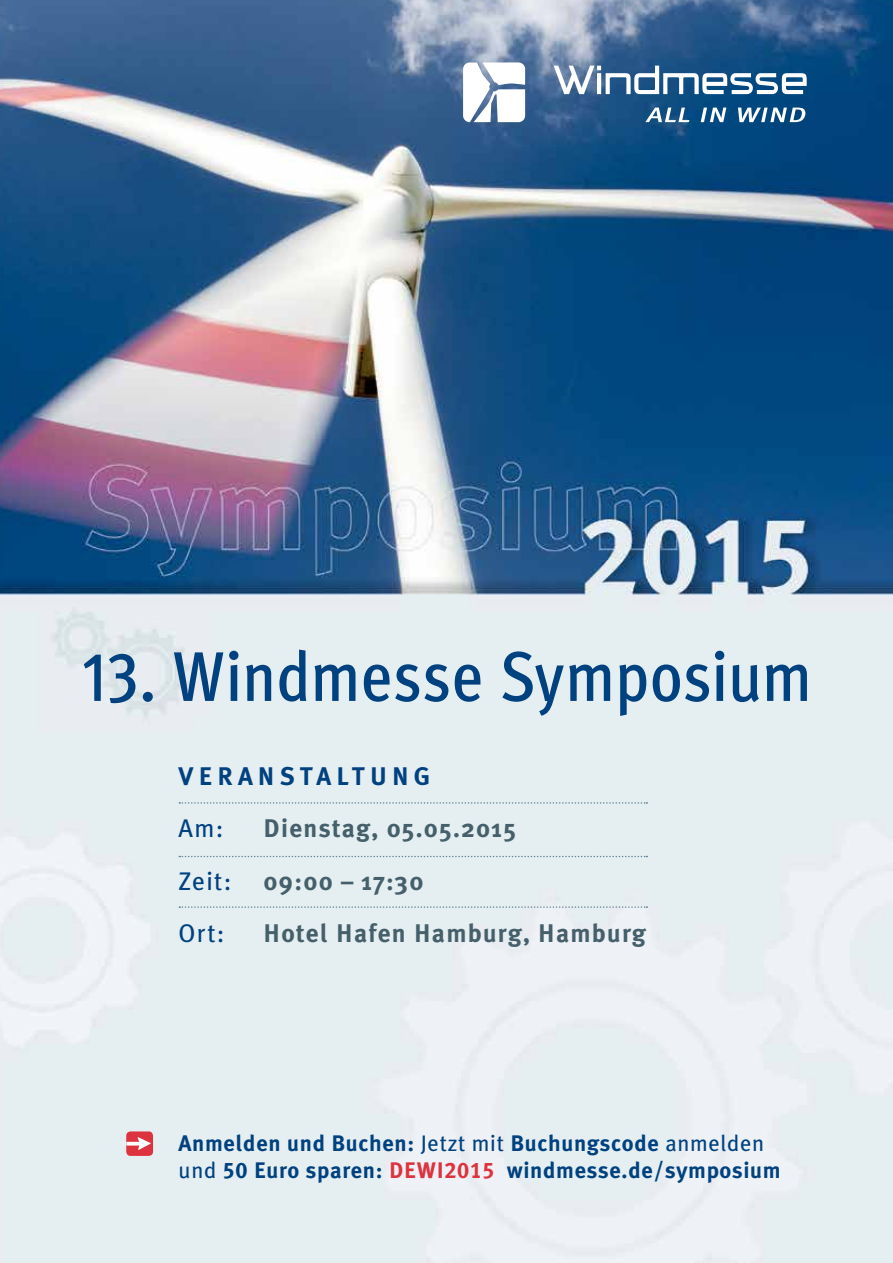
<style>
.page{position:relative;width:893px;height:1263px;background:#fff}
.page>*{position:absolute;margin:0;border:0;box-sizing:border-box;transform-origin:0 0}
.t1{font:500 70.35px "Meta Cond";color:#004180}
.t2{font:700 25.5px "Meta Plus";letter-spacing:.05em;color:#45606b}
.t3{font:700 25.5px "Meta Plus";letter-spacing:.23em;color:#004180}
.t4{font:25.5px "Meta Plus";letter-spacing:.05em;color:#004180}
.t5{font:700 22.5px/27px "Meta Plus";letter-spacing:.03em;color:#004180}
.s1{font-family:"Meta Cond Medium Expert";font-weight:400}
.s2{font-weight:400}
.s3{font-family:"Meta Plus Bold Caps";font-weight:400}
.s4{color:#dc333f}
.s5{font-family:"Meta Plus Bold Caps";font-weight:400;color:#dc333f}
</style>
<div class="page">
<img style="left:0;top:0;width:893px;height:1263px">
<svg style="left:179px;top:802px;width:468px;height:2px"></svg>
<svg style="left:179px;top:856px;width:468px;height:1px"></svg>
<svg style="left:179px;top:906px;width:468px;height:2px"></svg>
<svg style="left:463px;top:62px;width:62px;height:60px"></svg>
<svg style="left:645px;top:108px;width:45px;height:14px"></svg>
<svg style="left:701px;top:108px;width:25px;height:14px"></svg>
<svg style="left:738px;top:108px;width:68px;height:14px"></svg>
<svg style="left:554px;top:66px;width:253px;height:28px"></svg>
<div style="left:126px;top:1131px;width:27px;height:25px;background:#dc333f;border-radius:4px"></div>
<svg style="left:126px;top:1137px;width:25px;height:13px"></svg>
<h1 class="t1" style="left:81px;top:636px;width:733px"><span class="s1">13</span>. Windmesse Symposium</h1>
<p class="t3" style="left:179px;top:761px;width:253px">Veranstaltung</p>
<p class="t4" style="left:179px;top:813px;width:46px">Am:</p>
<p class="t2" style="left:264px;top:813px;width:254px">Dienstag, 05.05.2015</p>
<p class="t4" style="left:179px;top:866px;width:54px">Zeit:</p>
<p class="t2" style="left:264px;top:866px;width:161px">09:00 – 17:30</p>
<p class="t4" style="left:179px;top:918px;width:48px">Ort:</p>
<p class="t2" style="left:264px;top:918px;width:384px">Hotel Hafen Hamburg, Hamburg</p>
<p class="t5" style="left:179px;top:1130px;width:604px">anmelden und Buchen: <span class="s2">Jetzt mit</span> Buchungscode <span class="s2">anmelden und</span> <span class="s3">50</span> euro sparen: <span class="s4">DeWI</span><span class="s5">2015</span> windmesse.de/symposium</p>
</div>
